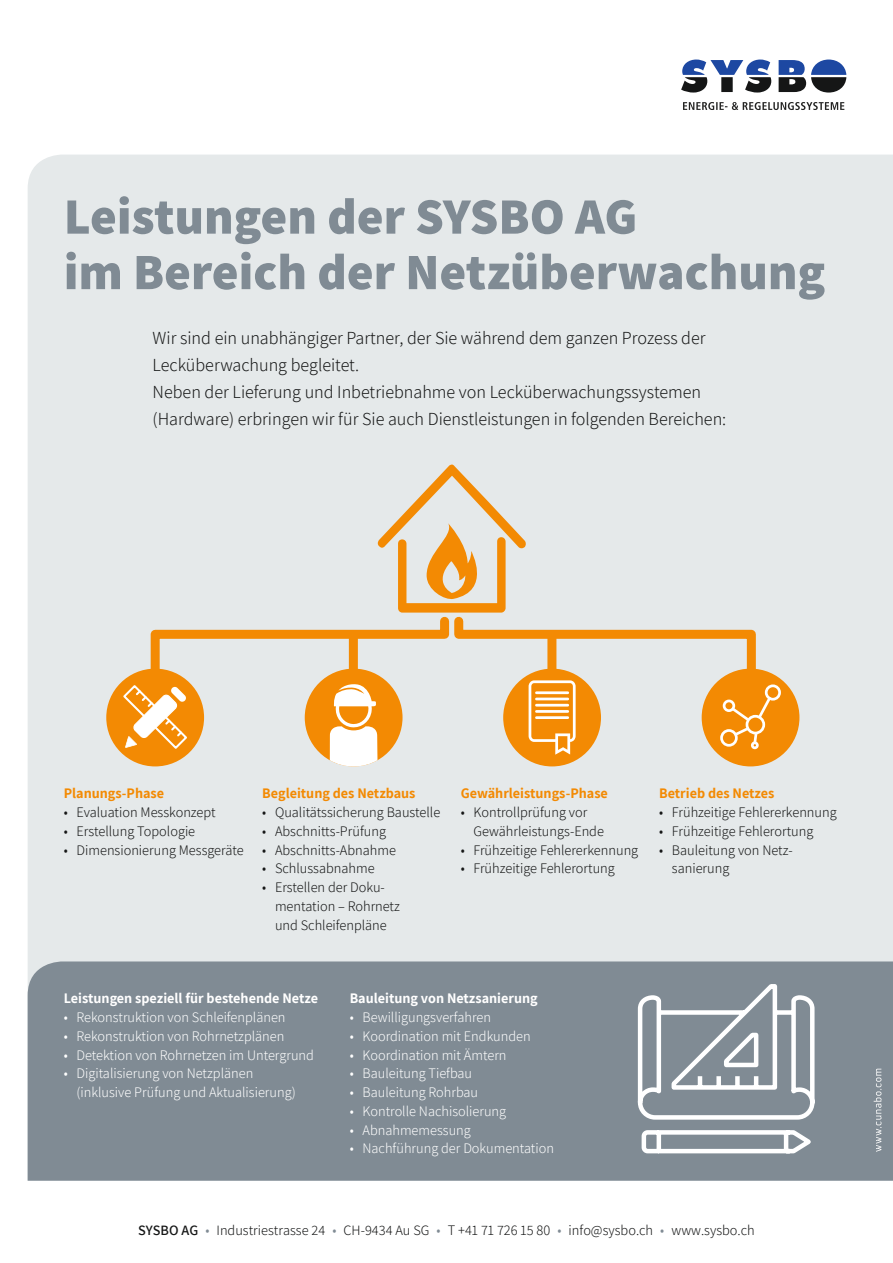
<style>
.page{position:relative;width:893px;height:1263px;background:#fff}
.page>*{position:absolute;margin:0;border:0;box-sizing:border-box;transform-origin:0 0}
.t1{font:800 51px/55.5px "Assistant";color:#808b94}
.t2{font:300 18px/27px "Assistant";color:#151616}
.t3{font:300 14.25px/18.8px "Assistant";color:#151616}
.t4{font:300 14.25px/18.8px "Assistant";color:#fff}
.t5{font:700 14.25px "Assistant";color:#f38a03}
.t6{font:700 14.25px "Assistant";color:#fff}
.s1{font-weight:600}
.s2{color:#808b94}
</style>
<div class="page">
<svg style="left:779px;top:60px;width:67px;height:33px"></svg>
<svg style="left:681px;top:60px;width:90px;height:33px"></svg>
<svg style="left:683px;top:102px;width:161px;height:8px"></svg>
<div style="left:28px;top:155px;width:865px;height:806px;background:#e5e9ea"></div>
<div style="left:28px;top:961px;width:865px;height:220px;background:#808b94"></div>
<svg style="left:636px;top:982px;width:181px;height:173px"></svg>
<div style="left:106px;top:669px;width:98px;height:97px;background:#f38a03;border-radius:50%"></div>
<div style="left:702px;top:669px;width:97px;height:97px;background:#f38a03;border-radius:50%"></div>
<div style="left:765px;top:684px;width:16px;height:16px;border:3px solid #fff;border-radius:50%"></div>
<svg style="left:874px;top:1069px;width:7px;height:83px"></svg>
<svg style="left:123px;top:465px;width:651px;height:301px;background:#e8d8c1"></svg>
<h1 class="t1" style="left:64px;top:187px;width:763px">Leistungen der SYSBO AG<br>im Bereich der Netzüberwachung</h1>
<p class="t2" style="left:153px;top:323px;width:575px">Wir sind ein unabhängiger Partner, der Sie während dem ganzen Prozess der Lecküberwachung begleitet.<br>Neben der Lieferung und Inbetriebnahme von Lecküberwachungssystemen (Hardware) erbringen wir für Sie auch Dienstleistungen in folgenden Bereichen:</p>
<p class="t5" style="left:64px;top:784px;width:102px">Planungs-Phase</p>
<p class="t3" style="left:64px;top:802px;width:153px">• Evaluation Messkonzept</p>
<p class="t3" style="left:64px;top:821px;width:133px">• Erstellung Topologie</p>
<p class="t3" style="left:64px;top:840px;width:181px">• Dimensionierung Messgeräte</p>
<p class="t5" style="left:262px;top:784px;width:155px">Begleitung des Netzbaus</p>
<p class="t3" style="left:262px;top:802px;width:179px">• Qualitätssicherung Baustelle</p>
<p class="t3" style="left:262px;top:821px;width:125px">• Abschnitts-Prüfung</p>
<p class="t3" style="left:262px;top:840px;width:135px">• Abschnitts-Abnahme</p>
<p class="t3" style="left:262px;top:858px;width:114px">• Schlussabnahme</p>
<p class="t3" style="left:275px;top:877px;width:126px;text-indent:-13px">• Erstellen der Doku&shy;mentation – Rohrnetz und Schleifenpläne</p>
<p class="t5" style="left:461px;top:784px;width:149px">Gewährleistungs-Phase</p>
<p class="t3" style="left:473px;top:802px;width:132px;text-indent:-13px">• Kontrollprüfung vor<br>Gewährleistungs-Ende</p>
<p class="t3" style="left:461px;top:840px;width:179px">• Frühzeitige Fehlererkennung</p>
<p class="t3" style="left:461px;top:858px;width:156px">• Frühzeitige Fehlerortung</p>
<p class="t5" style="left:659px;top:784px;width:117px">Betrieb des Netzes</p>
<p class="t3" style="left:659px;top:802px;width:179px">• Frühzeitige Fehlererkennung</p>
<p class="t3" style="left:659px;top:821px;width:156px">• Frühzeitige Fehlerortung</p>
<p class="t3" style="left:672px;top:840px;width:122px;text-indent:-13px">• Bauleitung von Netz&shy;sanierung</p>
<p class="t6" style="left:64px;top:989px;width:256px">Leistungen speziell für bestehende Netze</p>
<p class="t4" style="left:64px;top:1007px;width:223px">• Rekonstruktion von Schleifenplänen</p>
<p class="t4" style="left:64px;top:1026px;width:222px">• Rekonstruktion von Rohrnetzplänen</p>
<p class="t4" style="left:64px;top:1045px;width:252px">• Detektion von Rohrnetzen im Untergrund</p>
<p class="t4" style="left:77px;top:1063px;width:221px;text-indent:-13px">• Digitalisierung von Netzplänen (inklusive Prüfung und Aktualisierung)</p>
<p class="t6" style="left:350px;top:989px;width:189px">Bauleitung von Netzsanierung</p>
<p class="t4" style="left:350px;top:1007px;width:143px">• Bewilligungsverfahren</p>
<p class="t4" style="left:350px;top:1026px;width:182px">• Koordination mit Endkunden</p>
<p class="t4" style="left:350px;top:1045px;width:158px">• Koordination mit Ämtern</p>
<p class="t4" style="left:350px;top:1063px;width:124px">• Bauleitung Tiefbau</p>
<p class="t4" style="left:350px;top:1082px;width:130px">• Bauleitung Rohrbau</p>
<p class="t4" style="left:350px;top:1101px;width:158px">• Kontrolle Nachisolierung</p>
<p class="t4" style="left:350px;top:1120px;width:123px">• Abnahmemessung</p>
<p class="t4" style="left:350px;top:1138px;width:206px">• Nachführung der Dokumentation</p>
<p class="t3" style="left:138px;top:1220px;width:618px"><span class="s1">SYSBO AG</span> <span class="s2">•</span> Industriestrasse 24 <span class="s2">•</span> CH-9434 Au SG <span class="s2">•</span> T +41 71 726 15 80 <span class="s2">•</span> info@sysbo.ch <span class="s2">•</span> www.sysbo.ch</p>
</div>
